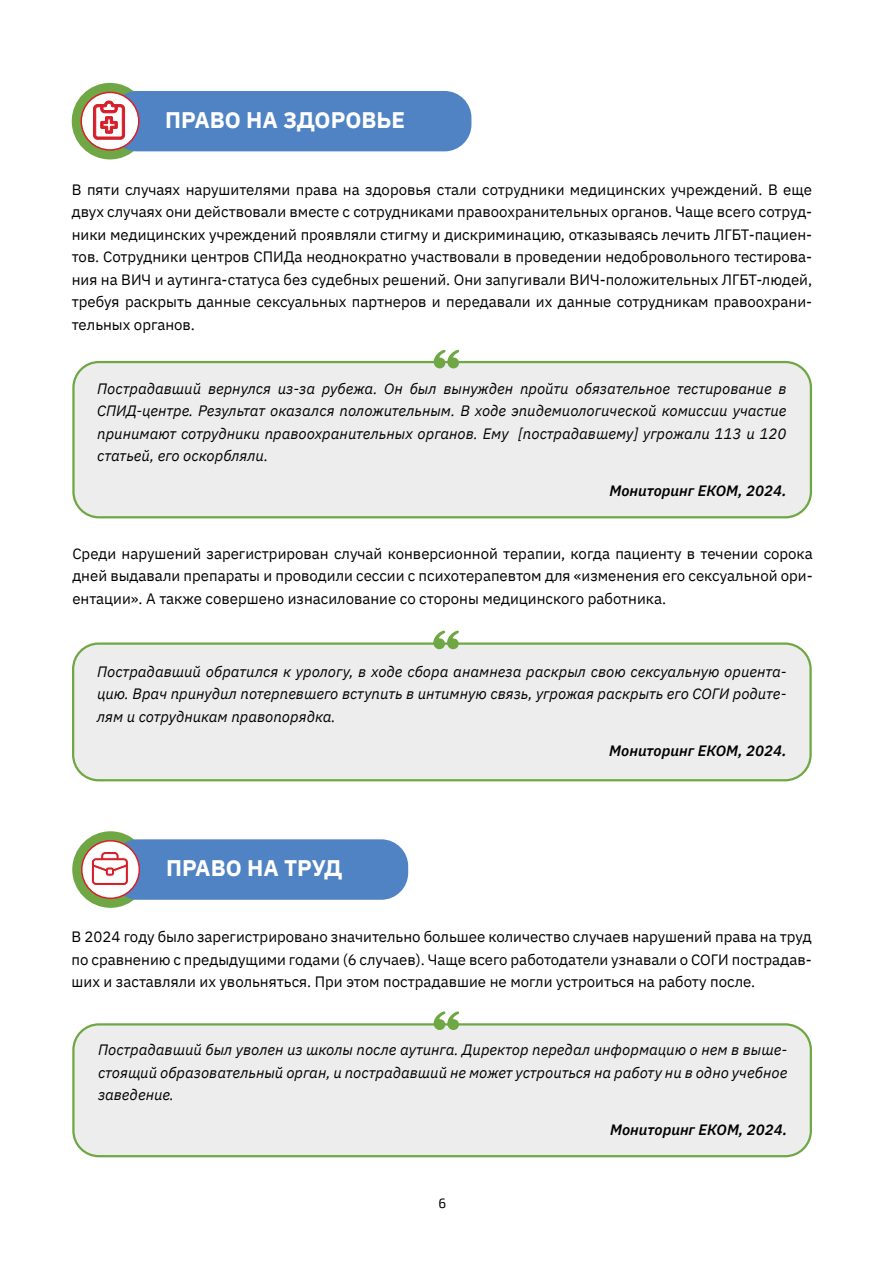
<style>
.page{position:relative;width:893px;height:1263px;background:#fff}
.page>*{position:absolute;margin:0;border:0;box-sizing:border-box;transform-origin:0 0}
.t1{font:700 22.5px "IBM Plex Sans";color:#fff}
.t2{font:15px/22.5px "IBM Plex Sans";color:#000;text-align:justify}
.t3{font:italic 15px/22.5px "IBM Plex Sans";color:#000;text-align:justify}
.t4{font:italic 600 15px "IBM Plex Sans";color:#000}
.t5{font:13.5px "Exo 2";color:#000}
</style>
<div class="page">
<div style="left:73px;top:362px;width:738px;height:155px;background:#ededed;border-radius:26px"></div>
<div style="left:72px;top:361px;width:740px;height:157px;border:2px solid #6ea743;border-radius:26px"></div>
<div style="left:73px;top:644px;width:738px;height:136px;background:#ededed;border-radius:26px"></div>
<div style="left:72px;top:642px;width:740px;height:139px;border:2px solid #6ea743;border-radius:26px"></div>
<div style="left:73px;top:1024px;width:738px;height:132px;background:#ededed;border-radius:26px"></div>
<div style="left:72px;top:1023px;width:740px;height:134px;border:2px solid #6ea743;border-radius:26px"></div>
<div style="left:72px;top:83px;width:76px;height:76px;background:#6ea743;border-radius:50%"></div>
<div style="left:111px;top:91px;width:360px;height:60px;background:#4f83c3;border-radius:27px"></div>
<svg style="left:81px;top:92px;width:58px;height:58px"></svg>
<div style="left:80px;top:92px;width:60px;height:59px;border:2px solid #d91f2a;border-radius:50%"></div>
<div style="left:72px;top:831px;width:77px;height:77px;background:#6ea743;border-radius:50%"></div>
<div style="left:111px;top:839px;width:297px;height:61px;background:#4f83c3;border-radius:27px"></div>
<div style="left:82px;top:841px;width:57px;height:57px;background:#fff;border-radius:50%"></div>
<div style="left:81px;top:840px;width:59px;height:59px;border:2px solid #d91f2a;border-radius:50%"></div>
<svg style="left:93px;top:101px;width:32px;height:39px"></svg>
<svg style="left:434px;top:350px;width:25px;height:18px"></svg>
<svg style="left:433px;top:631px;width:26px;height:18px"></svg>
<svg style="left:434px;top:1011px;width:25px;height:19px"></svg>
<svg style="left:91px;top:852px;width:38px;height:34px"></svg>
<h1 class="t1" style="left:165px;top:102px;width:241px">ПРАВО НА ЗДОРОВЬЕ</h1>
<p class="t2" style="left:72px;top:177px;width:742px">В пяти случаях нарушителями права на здоровья стали сотрудники медицинских учреждений. В еще двух случаях они действовали вместе с сотрудниками правоохранительных органов. Чаще всего сотруд&shy;ники медицинских учреждений проявляли стигму и дискриминацию, отказываясь лечить ЛГБТ-пациен&shy;тов. Сотрудники центров СПИДа неоднократно участвовали в проведении недобровольного тестирова&shy;ния на ВИЧ и аутинга-статуса без судебных решений. Они запугивали ВИЧ-положительных ЛГБТ-людей, требуя раскрыть данные сексуальных партнеров и передавали их данные сотрудникам правоохрани&shy;тельных органов.</p>
<p class="t3" style="left:97px;top:376px;width:691px">Пострадавший вернулся из-за рубежа. Он был вынужден пройти обязательное тестирование в СПИД-центре. Результат оказался положительным. В ходе эпидемиологической комиссии участие принимают сотрудники правоохранительных органов. Ему [пострадавшему] угрожали 113 и 120 статьей, его оскорбляли.</p>
<p class="t4" style="left:609px;top:479px;width:179px">Мониторинг ЕКОМ, 2024.</p>
<p class="t2" style="left:72px;top:541px;width:742px">Среди нарушений зарегистрирован случай конверсионной терапии, когда пациенту в течении сорока дней выдавали препараты и проводили сессии с психотерапевтом для «изменения его сексуальной ори&shy;ентации». А также совершено изнасилование со стороны медицинского работника.</p>
<p class="t3" style="left:97px;top:659px;width:691px">Пострадавший обратился к урологу, в ходе сбора анамнеза раскрыл свою сексуальную ориента&shy;цию. Врач принудил потерпевшего вступить в интимную связь, угрожая раскрыть его СОГИ родите&shy;лям и сотрудникам правопорядка.</p>
<p class="t4" style="left:609px;top:739px;width:179px">Мониторинг ЕКОМ, 2024.</p>
<h1 class="t1" style="left:166px;top:850px;width:178px">ПРАВО НА ТРУД</h1>
<p class="t2" style="left:72px;top:924px;width:741px">В 2024 году было зарегистрировано значительно большее количество случаев нарушений права на труд по сравнению с предыдущими годами (6 случаев). Чаще всего работодатели узнавали о СОГИ пострадав&shy;ших и заставляли их увольняться. При этом пострадавшие не могли устроиться на работу после.</p>
<p class="t3" style="left:98px;top:1037px;width:691px">Пострадавший был уволен из школы после аутинга. Директор передал информацию о нем в выше&shy;стоящий образовательный орган, и пострадавший не может устроиться на работу ни в одно учебное заведение.</p>
<p class="t4" style="left:610px;top:1118px;width:179px">Мониторинг ЕКОМ, 2024.</p>
<p class="t5" style="left:438px;top:1195px;width:9px">6</p>
</div>
